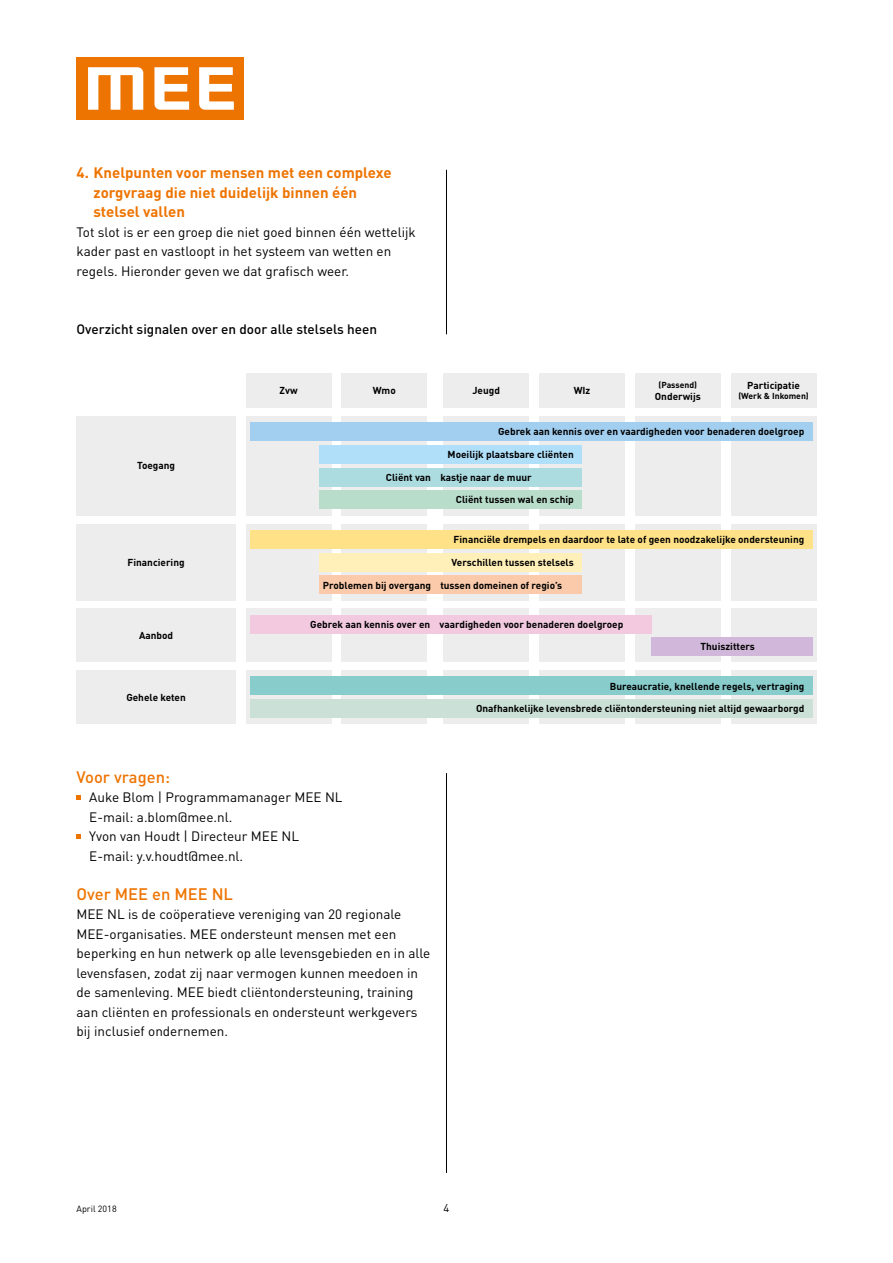
<style>
.page{position:relative;width:893px;height:1263px;background:#fff}
.page>*{position:absolute;margin:0;border:0;box-sizing:border-box;transform-origin:0 0}
.t1{font:500 16.5px "DIN Pro";color:#ee7402}
.t2{font:700 15px/19.5px "DIN Pro";color:#ee7402}
.t3{font:13.5px/19.5px "DIN Pro";color:#000}
.t4{font:500 13.5px "DIN Pro";color:#000}
.t5{font:11.25px "DIN Pro";color:#000}
.t6{font:700 10.05px "DIN Pro";color:#000}
.t7{font:9px "DIN Pro";color:#000}
.t8{font:700 8.55px "DIN Pro";color:#000}
</style>
<div class="page">
<div style="left:77px;top:57px;width:167px;height:63px;background:#ee7402"></div>
<svg style="left:88px;top:67px;width:55px;height:43px"></svg>
<svg style="left:154px;top:67px;width:35px;height:43px"></svg>
<svg style="left:199px;top:67px;width:35px;height:43px"></svg>
<div style="left:246px;top:608px;width:85px;height:54px;background:#ededed"></div>
<div style="left:342px;top:608px;width:85px;height:54px;background:#ededed"></div>
<div style="left:443px;top:608px;width:86px;height:54px;background:#ededed"></div>
<div style="left:539px;top:608px;width:86px;height:54px;background:#ededed"></div>
<div style="left:635px;top:608px;width:86px;height:54px;background:#ededed"></div>
<div style="left:731px;top:608px;width:85px;height:54px;background:#ededed"></div>
<div style="left:77px;top:608px;width:159px;height:54px;background:#ededed"></div>
<div style="left:246px;top:524px;width:85px;height:76px;background:#ededed"></div>
<div style="left:342px;top:524px;width:85px;height:76px;background:#ededed"></div>
<div style="left:443px;top:524px;width:86px;height:76px;background:#ededed"></div>
<div style="left:539px;top:524px;width:86px;height:76px;background:#ededed"></div>
<div style="left:635px;top:524px;width:86px;height:76px;background:#ededed"></div>
<div style="left:731px;top:524px;width:85px;height:76px;background:#ededed"></div>
<div style="left:77px;top:524px;width:159px;height:76px;background:#ededed"></div>
<div style="left:246px;top:416px;width:85px;height:99px;background:#ededed"></div>
<div style="left:342px;top:416px;width:85px;height:99px;background:#ededed"></div>
<div style="left:443px;top:416px;width:86px;height:99px;background:#ededed"></div>
<div style="left:539px;top:416px;width:86px;height:99px;background:#ededed"></div>
<div style="left:635px;top:416px;width:86px;height:99px;background:#ededed"></div>
<div style="left:731px;top:416px;width:85px;height:99px;background:#ededed"></div>
<div style="left:77px;top:416px;width:159px;height:99px;background:#ededed"></div>
<div style="left:731px;top:373px;width:85px;height:35px;background:#ededed"></div>
<div style="left:635px;top:373px;width:86px;height:35px;background:#ededed"></div>
<div style="left:539px;top:373px;width:86px;height:35px;background:#ededed"></div>
<div style="left:443px;top:373px;width:86px;height:35px;background:#ededed"></div>
<div style="left:342px;top:373px;width:85px;height:35px;background:#ededed"></div>
<div style="left:246px;top:373px;width:85px;height:35px;background:#ededed"></div>
<div style="left:250px;top:422px;width:562px;height:19px;background:#a2cff0"></div>
<div style="left:250px;top:615px;width:401px;height:18px;background:#f3c9e0"></div>
<div style="left:651px;top:637px;width:161px;height:19px;background:#d1b7d9"></div>
<div style="left:250px;top:530px;width:562px;height:19px;background:#ffe288"></div>
<div style="left:319px;top:553px;width:263px;height:18px;background:#fff0ba"></div>
<div style="left:319px;top:575px;width:263px;height:19px;background:#facaab"></div>
<div style="left:319px;top:445px;width:263px;height:19px;background:#afdff9"></div>
<div style="left:319px;top:468px;width:263px;height:18px;background:#acdbe0"></div>
<div style="left:319px;top:490px;width:263px;height:19px;background:#b9ddcb"></div>
<div style="left:246px;top:670px;width:85px;height:54px;background:#ededed"></div>
<div style="left:342px;top:670px;width:85px;height:54px;background:#ededed"></div>
<div style="left:443px;top:670px;width:86px;height:54px;background:#ededed"></div>
<div style="left:539px;top:670px;width:86px;height:54px;background:#ededed"></div>
<div style="left:635px;top:670px;width:86px;height:54px;background:#ededed"></div>
<div style="left:731px;top:670px;width:85px;height:54px;background:#ededed"></div>
<div style="left:77px;top:670px;width:159px;height:54px;background:#ededed"></div>
<div style="left:250px;top:676px;width:562px;height:19px;background:#8cc"></div>
<div style="left:250px;top:699px;width:562px;height:19px;background:#cbe1d7"></div>
<svg style="left:77px;top:795px;width:4px;height:5px"></svg>
<svg style="left:77px;top:834px;width:4px;height:5px"></svg>
<hr style="left:446px;top:170px;width:1px;height:164px;background:#000">
<hr style="left:446px;top:773px;width:1px;height:400px;background:#000">
<p class="t2" style="left:94px;top:161px;width:300px;text-indent:-17px">4. Knelpunten voor mensen met een complexe zorgvraag die niet duidelijk binnen één stelsel vallen</p>
<p class="t3" style="left:77px;top:222px;width:341px">Tot slot is er een groep die niet goed binnen één wettelijk kader past en vastloopt in het systeem van wetten en regels. Hieronder geven we dat grafisch weer.</p>
<p class="t4" style="left:77px;top:318px;width:302px">Overzicht signalen over en door alle stelsels heen</p>
<p class="t6" style="left:137px;top:457px;width:40px">Toegang</p>
<p class="t6" style="left:128px;top:554px;width:59px">Financiering</p>
<p class="t6" style="left:139px;top:627px;width:36px">Aanbod</p>
<p class="t6" style="left:126px;top:689px;width:61px">Gehele keten</p>
<p class="t8" style="left:658px;top:377px;width:40px">(Passend)</p>
<p class="t6" style="left:655px;top:388px;width:47px">Onderwijs</p>
<p class="t6" style="left:747px;top:377px;width:54px">Participatie</p>
<p class="t8" style="left:738px;top:389px;width:72px">(Werk &amp; Inkomen)</p>
<p class="t6" style="left:280px;top:382px;width:20px">Zvw</p>
<p class="t6" style="left:373px;top:382px;width:24px">Wmo</p>
<p class="t6" style="left:472px;top:382px;width:29px">Jeugd</p>
<p class="t6" style="left:574px;top:382px;width:18px">WIz</p>
<p class="t6" style="left:498px;top:423px;width:308px">Gebrek aan kennis over en vaardigheden voor benaderen doelgroep</p>
<p class="t6" style="left:448px;top:446px;width:128px">Moeilijk plaatsbare cliënten</p>
<p class="t6" style="left:386px;top:469px;width:147px">Cliënt van kastje naar de muur</p>
<p class="t6" style="left:456px;top:491px;width:119px">Cliënt tussen wal en schip</p>
<p class="t6" style="left:454px;top:531px;width:352px">Financiële drempels en daardoor te late of geen noodzakelijke ondersteuning</p>
<p class="t6" style="left:452px;top:554px;width:124px">Verschillen tussen stelsels</p>
<p class="t6" style="left:323px;top:576px;width:241px">Problemen bij overgang tussen domeinen of regio’s</p>
<p class="t6" style="left:310px;top:615px;width:315px">Gebrek aan kennis over en vaardigheden voor benaderen doelgroep</p>
<p class="t6" style="left:700px;top:638px;width:56px">Thuiszitters</p>
<p class="t6" style="left:610px;top:677px;width:196px">Bureaucratie, knellende regels, vertraging</p>
<p class="t6" style="left:476px;top:700px;width:330px">Onafhankelijke levensbrede cliëntondersteuning niet altijd gewaarborgd</p>
<p class="t1" style="left:77px;top:763px;width:95px">Voor vragen:</p>
<p class="t3" style="left:89px;top:787px;width:255px">Auke Blom | Programmamanager MEE NL<br>E-mail: a.blom@mee.nl.<br>Yvon van Houdt | Directeur MEE NL<br>E-mail: y.v.houdt@mee.nl.</p>
<p class="t1" style="left:77px;top:880px;width:158px">Over MEE en MEE NL</p>
<p class="t3" style="left:77px;top:904px;width:355px">MEE NL is de coöperatieve vereniging van 20 regionale MEE-organisaties. MEE ondersteunt mensen met een beperking en hun netwerk op alle levensgebieden en in alle levensfasen, zodat zij naar vermogen kunnen meedoen in de samenleving. MEE biedt cliëntondersteuning, training aan cliënten en professionals en ondersteunt werkgevers bij inclusief ondernemen.</p>
<p class="t7" style="left:77px;top:1202px;width:42px">April 2018</p>
<p class="t5" style="left:444px;top:1200px;width:7px">4</p>
</div>
